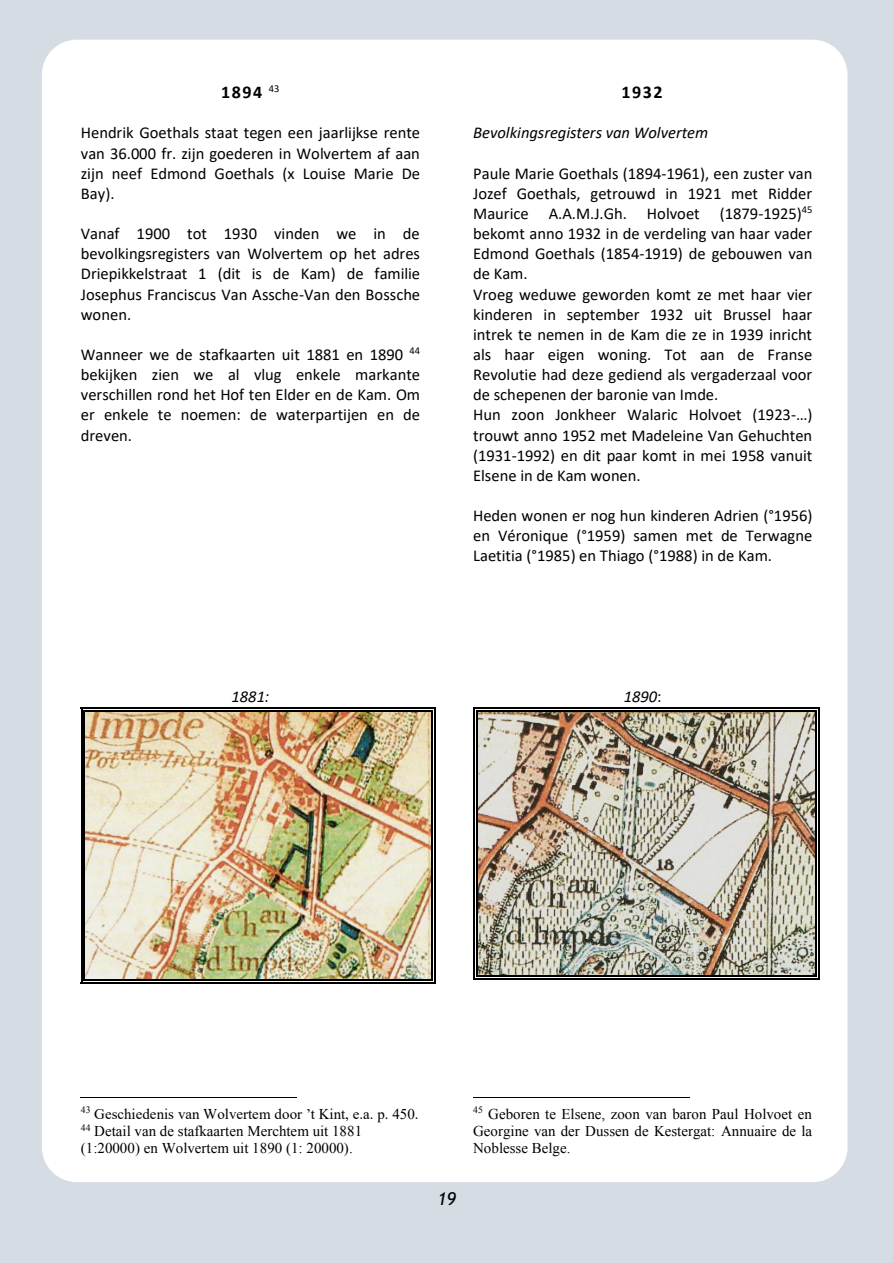
<style>
.page{position:relative;width:893px;height:1263px;background:#d5dce4}
.page>*{position:absolute;margin:0;border:0;box-sizing:border-box;transform-origin:0 0}
.t1{font:700 18px "Calibri";letter-spacing:.085em;color:#000}
.t2{font:italic 18px "Trebuchet MS";color:#000}
.t3{font:16.5px/20.1px "Calibri";color:#000;text-align:justify}
.t4{font:italic 16.5px "Calibri";color:#000}
.t5{font:15px/17.2px "Times New Roman";color:#000}
.s1{font-style:normal}
</style>
<div class="page">
<div style="left:42px;top:40px;width:805px;height:1142px;background:#fff;border-radius:35px"></div>
<img style="left:85px;top:712px;width:347px;height:267px">
<svg style="left:81px;top:707px;width:4px;height:5px"></svg>
<hr style="left:85px;top:707px;width:347px;height:2px;background:#000">
<hr style="left:85px;top:710px;width:347px;height:2px;background:#000">
<svg style="left:432px;top:707px;width:4px;height:5px"></svg>
<hr style="left:81px;top:712px;width:1px;height:267px;background:#000">
<hr style="left:84px;top:712px;width:1px;height:267px;background:#000">
<hr style="left:435px;top:712px;width:1px;height:267px;background:#000">
<hr style="left:432px;top:712px;width:1px;height:267px;background:#000">
<svg style="left:81px;top:979px;width:4px;height:5px"></svg>
<hr style="left:85px;top:982px;width:347px;height:2px;background:#000">
<hr style="left:85px;top:979px;width:347px;height:2px;background:#000">
<svg style="left:432px;top:979px;width:4px;height:5px"></svg>
<hr style="left:81px;top:1097px;width:216px;height:1px;background:#000">
<img style="left:477px;top:712px;width:338px;height:263px">
<svg style="left:473px;top:708px;width:4px;height:4px"></svg>
<hr style="left:477px;top:708px;width:338px;height:1px;background:#000">
<hr style="left:477px;top:710px;width:338px;height:2px;background:#000">
<svg style="left:815px;top:708px;width:5px;height:4px"></svg>
<hr style="left:473px;top:712px;width:2px;height:263px;background:#000">
<hr style="left:476px;top:712px;width:1px;height:263px;background:#000">
<hr style="left:818px;top:712px;width:2px;height:263px;background:#000">
<hr style="left:815px;top:712px;width:2px;height:263px;background:#000">
<svg style="left:473px;top:975px;width:4px;height:5px"></svg>
<hr style="left:477px;top:978px;width:338px;height:2px;background:#000">
<hr style="left:477px;top:975px;width:338px;height:2px;background:#000">
<svg style="left:815px;top:975px;width:5px;height:5px"></svg>
<hr style="left:473px;top:1097px;width:216px;height:1px;background:#000">
<p class="t1" style="left:221px;top:79px;width:60px">1894 <sup>43</sup></p>
<p class="t3" style="left:81px;top:122px;width:341px">Hendrik Goethals staat tegen een jaarlijkse rente van 36.000 fr. zijn goederen in Wolvertem af aan zijn neef Edmond Goethals (x Louise Marie De Bay).</p>
<p class="t3" style="left:81px;top:223px;width:341px">Vanaf 1900 tot 1930 vinden we in de bevolkingsregisters van Wolvertem op het adres Driepikkelstraat 1 (dit is de Kam) de familie Josephus Franciscus Van Assche-Van den Bossche wonen.</p>
<p class="t3" style="left:81px;top:344px;width:341px">Wanneer we de stafkaarten uit 1881 en 1890 <sup>44 </sup>bekijken zien we al vlug enkele markante verschillen rond het Hof ten Elder en de Kam. Om er enkele te noemen: de waterpartijen en de dreven.</p>
<p class="t4" style="left:232px;top:685px;width:39px">1881:</p>
<p class="t1" style="left:621px;top:79px;width:42px">1932</p>
<p class="t4" style="left:473px;top:121px;width:236px">Bevolkingsregisters van Wolvertem</p>
<p class="t3" style="left:473px;top:163px;width:341px;text-align:left">Paule Marie Goethals (1894-1961), een zuster van Jozef Goethals, getrouwd in 1921 met Ridder Maurice A.A.M.J.Gh. Holvoet (1879-1925)<sup>45 </sup>bekomt anno 1932 in de verdeling van haar vader Edmond Goethals (1854-1919) de gebouwen van de Kam.<br>Vroeg weduwe geworden komt ze met haar vier kinderen in september 1932 uit Brussel haar intrek te nemen in de Kam die ze in 1939 inricht als haar eigen woning. Tot aan de Franse Revolutie had deze gediend als vergaderzaal voor de schepenen der baronie van Imde.<br>Hun zoon Jonkheer Walaric Holvoet (1923-…) trouwt anno 1952 met Madeleine Van Gehuchten (1931-1992) en dit paar komt in mei 1958 vanuit Elsene in de Kam wonen.</p>
<p class="t3" style="left:473px;top:505px;width:341px">Heden wonen er nog hun kinderen Adrien (°1956) en Véronique (°1959) samen met de Terwagne Laetitia (°1985) en Thiago (°1988) in de Kam.</p>
<p class="t4" style="left:624px;top:685px;width:39px">1890<span class="s1">:</span></p>
<p class="t5" style="left:81px;top:1104px;width:339px"><sup>43</sup> Geschiedenis van Wolvertem door ’t Kint, e.a. p. 450.<br><sup>44</sup> Detail van de stafkaarten Merchtem uit 1881 (1:20000) en Wolvertem uit 1890 (1: 20000).</p>
<p class="t2" style="left:437px;top:1188px;width:20px">19</p>
<p class="t5" style="left:473px;top:1105px;width:341px;text-align:justify"><sup>45</sup> Geboren te Elsene, zoon van baron Paul Holvoet en Georgine van der Dussen de Kestergat: Annuaire de la Noblesse Belge.</p>
</div>
